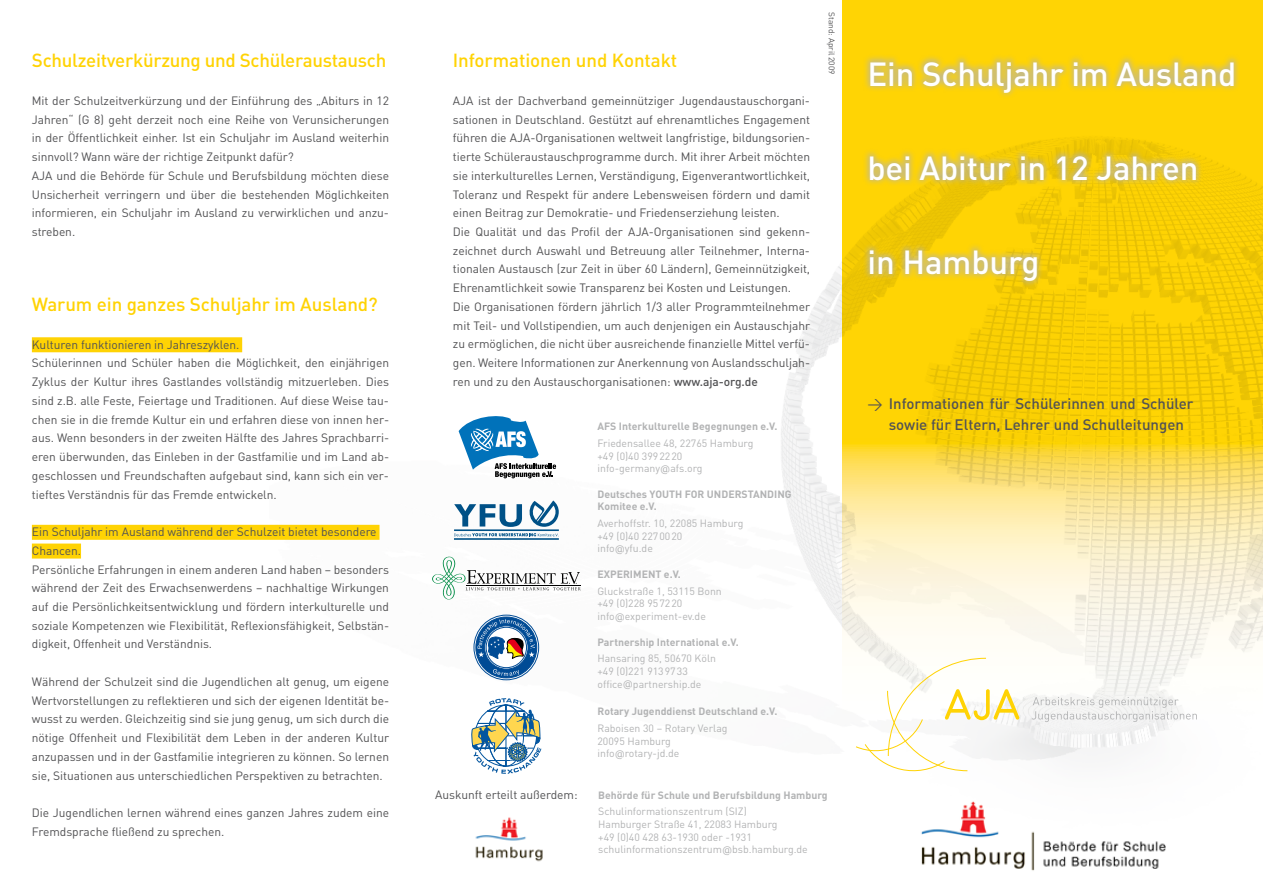
<style>
.page{position:relative;width:1263px;height:893px;background:#fff}
.page>*{position:absolute;margin:0;border:0;box-sizing:border-box;transform-origin:0 0}
.t1{font:500 33px "DIN";letter-spacing:-.005em;color:#fff}
.t2{font:500 18.75px "DIN";letter-spacing:-.005em;color:#ffd304}
.t3{font:500 15px "DIN";color:#525254}
.t4{font:12px/18.8px "DIN";letter-spacing:-.005em;color:#525254}
.t5{font:10.5px/12.6px "DIN";color:#b2b3b4}
.t6{font:700 10.5px/12.6px "DIN";color:#b2b3b4}
.t7{font:8.25px "DIN";color:#525254}
.s1{font-weight:500}
.s2{font-weight:400}
.s3{font-family:"Verdana";font-size:10.2px}
.s4{font-weight:700}
</style>
<div class="page">
<div style="left:842px;top:0;width:421px;height:109px;background:#ffd404"></div>
<img style="left:269px;top:109px;width:994px;height:651px">
<img style="left:921px;top:801px;width:245px;height:70px">
<img style="left:475px;top:817px;width:68px;height:45px">
<div style="left:32px;top:337px;width:210px;height:15px;background:#ffd304"></div>
<div style="left:32px;top:525px;width:347px;height:15px;background:#ffd304"></div>
<div style="left:32px;top:544px;width:49px;height:15px;background:#ffd304"></div>
<svg style="left:1032px;top:697px;width:165px;height:25px"></svg>
<svg style="left:855px;top:658px;width:165px;height:114px"></svg>
<div style="left:861px;top:53px;width:378px;height:234px;background:#b2b3b4;opacity:.75"></div>
<svg style="left:459px;top:413px;width:97px;height:65px"></svg>
<hr style="left:454px;top:529px;width:105px;height:2px;background:#005187">
<hr style="left:454px;top:538px;width:105px;height:2px;background:#005187">
<svg style="left:454px;top:500px;width:105px;height:27px"></svg>
<svg style="left:454px;top:533px;width:105px;height:4px"></svg>
<svg style="left:432px;top:557px;width:149px;height:42px"></svg>
<hr style="left:466px;top:585px;width:114px;height:1px;background:#000">
<svg style="left:474px;top:615px;width:65px;height:65px"></svg>
<div style="left:474px;top:615px;width:65px;height:65px;border:1px solid #004b95;border-radius:50%"></div>
<div style="left:476px;top:617px;width:61px;height:61px;background:#004b95;border-radius:50%"></div>
<div style="left:476px;top:617px;width:61px;height:61px;border:1px solid #004b95;border-radius:50%"></div>
<svg style="left:485px;top:626px;width:43px;height:43px"></svg>
<div style="left:484px;top:626px;width:44px;height:43px;border:1px solid #004b95;border-radius:50%"></div>
<svg style="left:486px;top:627px;width:40px;height:41px"></svg>
<div style="left:486px;top:627px;width:41px;height:41px;border:1px solid #004b95;border-radius:50%"></div>
<svg style="left:493px;top:669px;width:26px;height:7px"></svg>
<svg style="left:477px;top:619px;width:58px;height:40px"></svg>
<svg style="left:471px;top:698px;width:70px;height:76px"></svg>
<h2 class="t2" style="left:32px;top:49px;width:356px">Schulzeitverkürzung und Schüleraustausch</h2>
<p class="t4" style="left:32px;top:91px;width:359px">Mit der Schulzeitverkürzung und der Einführung des „Abiturs in 12<br>Jahren“ (G 8) geht derzeit noch eine Reihe von Verunsicherungen in der Öffentlichkeit einher. Ist ein Schuljahr im Ausland weiterhin sinnvoll? Wann wäre der richtige Zeitpunkt dafür?<br>AJA und die Behörde für Schule und Berufsbildung möchten diese Unsicherheit verringern und über die bestehenden Möglichkeiten informieren, ein Schuljahr im Ausland zu verwirklichen und anzu&shy;streben.</p>
<h2 class="t2" style="left:32px;top:292px;width:347px">Warum ein ganzes Schuljahr im Ausland?</h2>
<p class="t4" style="left:32px;top:335px;width:359px">Kulturen funktionieren in Jahreszyklen.<br>Schülerinnen und Schüler haben die Möglichkeit, den einjährigen Zyklus der Kultur ihres Gastlandes vollständig mitzuerleben. Dies sind z.B. alle Feste, Feiertage und Traditionen. Auf diese Weise tau&shy;chen sie in die fremde Kultur ein und erfahren diese von innen her&shy;aus. Wenn besonders in der zweiten Hälfte des Jahres Sprachbarri&shy;eren überwunden, das Einleben in der Gastfamilie und im Land ab&shy;geschlossen und Freundschaften aufgebaut sind, kann sich ein ver&shy;tieftes Verständnis für das Fremde entwickeln.</p>
<p class="t4" style="left:32px;top:522px;width:359px">Ein Schuljahr im Ausland während der Schulzeit bietet besondere Chancen.<br>Persönliche Erfahrungen in einem anderen Land haben – besonders während der Zeit des Erwachsenwerdens – nachhaltige Wirkungen auf die Persönlichkeitsentwicklung und fördern interkulturelle und soziale Kompetenzen wie Flexibilität, Reflexionsfähigkeit, Selbstän&shy;digkeit, Offenheit und Verständnis.</p>
<p class="t4" style="left:32px;top:672px;width:359px;text-align:justify">Während der Schulzeit sind die Jugendlichen alt genug, um eigene Wertvorstellungen zu reflektieren und sich der eigenen Identität be&shy;wusst zu werden. Gleichzeitig sind sie jung genug, um sich durch die nötige Offenheit und Flexibilität dem Leben in der anderen Kultur anzupassen und in der Gastfamilie integrieren zu können. So lernen sie, Situationen aus unterschiedlichen Perspektiven zu betrachten.</p>
<p class="t4" style="left:32px;top:803px;width:359px">Die Jugendlichen lernen während eines ganzen Jahres zudem eine<br>Fremdsprache fließend zu sprechen.</p>
<h2 class="t2" style="left:453px;top:49px;width:226px">Informationen und Kontakt</h2>
<p class="t4" style="left:453px;top:91px;width:359px">AJA ist der Dachverband gemeinnütziger Jugendaustauschorgani&shy;sationen in Deutschland. Gestützt auf ehrenamtliches Engagement führen die AJA-Organisationen weltweit langfristige, bildungsorien&shy;tierte Schüleraustauschprogramme durch. Mit ihrer Arbeit möchten sie interkulturelles Lernen, Verständigung, Eigenverantwortlichkeit, Toleranz und Respekt für andere Lebensweisen fördern und damit einen Beitrag zur Demokratie- und Friedenserziehung leisten.<br>Die Qualität und das Profil der AJA-Organisationen sind gekenn&shy;zeichnet durch Auswahl und Betreuung aller Teilnehmer, Interna&shy;tionalen Austausch (zur Zeit in über 60 Ländern), Gemeinnützigkeit, Ehrenamtlichkeit sowie Transparenz bei Kosten und Leistungen.<br>Die Organisationen fördern jährlich 1/3 aller Programmteilnehmer mit Teil- und Vollstipendien, um auch denjenigen ein Austauschjahr zu ermöglichen, die nicht über ausreichende finanzielle Mittel verfü&shy;gen. Weitere Informationen zur Anerkennung von Auslandsschuljah&shy;ren und zu den Austauschorganisationen: <span class="s1">www.aja-org.de</span></p>
<p class="t7" style="left:837px;top:12px;width:64px;rotate:90deg">Stand: April 2009</p>
<h1 class="t1" style="left:867px;top:53px;width:370px">Ein Schuljahr im Ausland</h1>
<h1 class="t1" style="left:867px;top:147px;width:333px">bei Abitur in 12 Jahren</h1>
<h1 class="t1" style="left:867px;top:241px;width:173px">in Hamburg</h1>
<p class="t3" style="left:867px;top:394px;width:327px"><span class="s2">&gt;</span> Informationen für Schülerinnen und Schüler</p>
<p class="t4" style="left:435px;top:785px;width:144px">Auskunft erteilt außerdem:</p>
<p class="t6" style="left:597px;top:420px;width:181px">AFS Interkulturelle Begegnungen e.V.</p>
<p class="t3" style="left:889px;top:415px;width:297px">sowie für Eltern, Lehrer und Schulleitungen</p>
<p class="t5" style="left:597px;top:437px;width:157px">Friedensallee 48, 22765 Hamburg +49 (0)40 3992220 info-germany<span class="s3">@</span>afs.org</p>
<p class="t6" style="left:597px;top:487px;width:196px">Deutsches YOUTH FOR UNDERSTANDING<br>Komitee e.V.</p>
<p class="t5" style="left:597px;top:517px;width:147px">Averhoffstr. 10, 22085 Hamburg +49 (0)40 2270020<br>info<span class="s3">@</span>yfu.de</p>
<p class="t5" style="left:597px;top:566px;width:126px;line-height:16.8px"><span class="s4">EXPERIMENT</span> <span class="s4">e.V.<br></span>Gluckstraße 1, 53115 Bonn</p>
<p class="t5" style="left:597px;top:597px;width:110px">+49 (0)228 957220 info<span class="s3">@</span>experiment-ev.de</p>
<p class="t6" style="left:597px;top:635px;width:143px">Partnership International e.V.</p>
<p class="t5" style="left:597px;top:652px;width:120px">Hansaring 85, 50670 Köln +49 (0)221 9139733 office<span class="s3">@</span>partnership.de</p>
<p class="t6" style="left:597px;top:705px;width:181px">Rotary Jugenddienst Deutschland e.V.</p>
<p class="t5" style="left:597px;top:722px;width:132px">Raboisen 30 – Rotary Verlag<br>20095 Hamburg info<span class="s3">@</span>rotary-jd.de</p>
<p class="t6" style="left:598px;top:788px;width:231px">Behörde für Schule und Berufsbildung Hamburg</p>
<p class="t5" style="left:598px;top:805px;width:211px">Schulinformationszentrum (SIZ)<br>Hamburger Straße 41, 22083 Hamburg<br>+49 (0)40 428 63-1930 oder -1931 schulinformationszentrum<span class="s3">@</span>bsb.hamburg.de</p>
</div>
